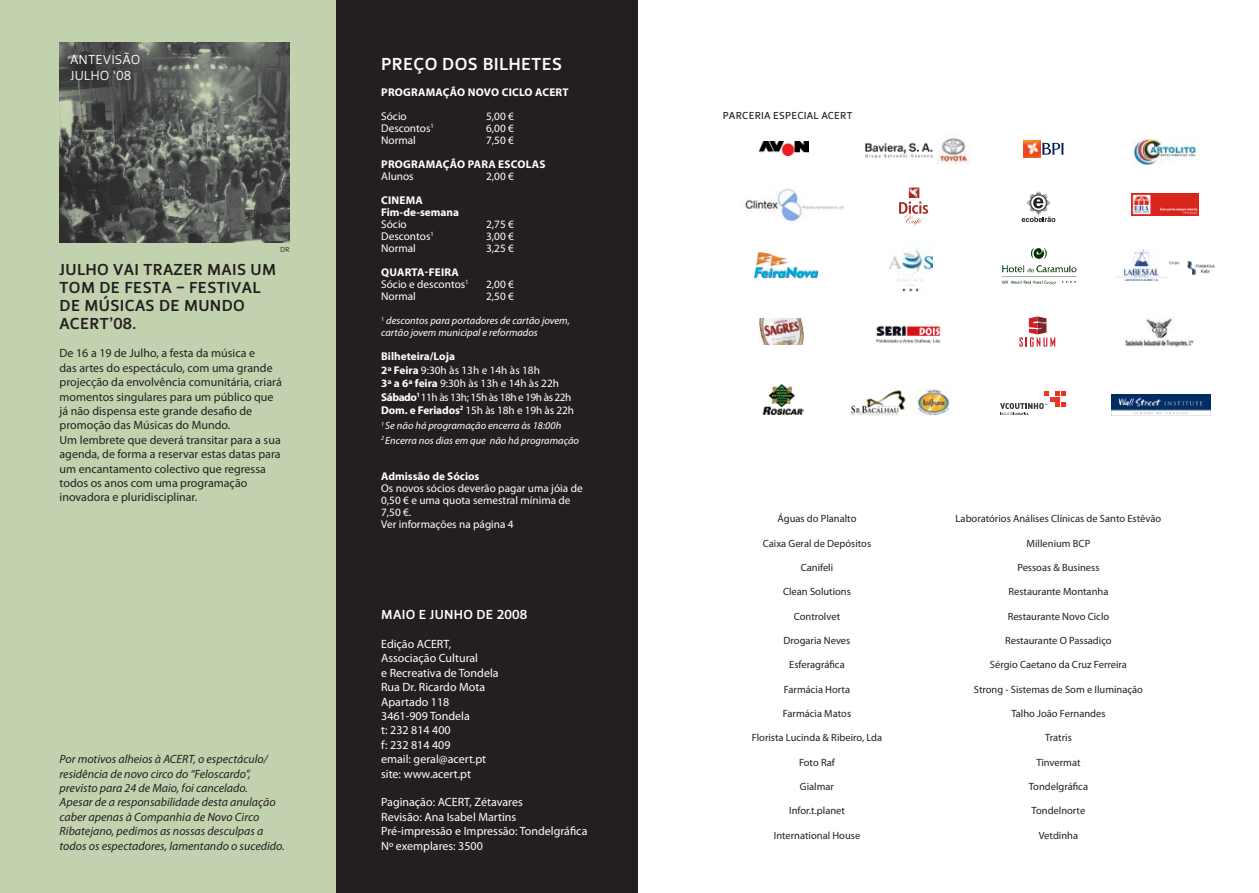
<style>
.page{position:relative;width:1259px;height:893px;background:#fff}
.page>*{position:absolute;margin:0;border:0;box-sizing:border-box;transform-origin:0 0}
.t1{font:18px "Priva Three Pro";color:#fff}
.t2{font:16.5px/18px "Priva Three Pro";letter-spacing:.02em;color:#231f20}
.t3{font:13.5px/16.2px "Priva One Pro";color:#fff}
.t4{font:13.5px "Priva Three Pro";letter-spacing:.02em;color:#fff}
.t5{font:12px/14.4px "Myriad Pro";color:#231f20}
.t6{font:12px/14.4px "Myriad Pro";color:#fff}
.t7{font:italic 12px/14.4px "Myriad Pro";color:#231f20}
.t8{font:11.25px/12px "Myriad Pro";color:#fff}
.t9{font:700 11.25px/12px "Myriad Pro";letter-spacing:.015em;color:#fff}
.t10{font:10.5px "Myriad Pro";color:#231f20}
.t11{font:italic 10.5px/12px "Myriad Pro";color:#fff}
.t12{font:10.5px "Priva Two Pro";letter-spacing:.015em;color:#231f20}
.t13{font:7.5px "Priva One Pro";color:#231f20}
.s1{font-weight:700}
</style>
<div class="page">
<div style="left:0;top:0;width:382px;height:893px;background:#c3d2ae"></div>
<div style="left:336px;top:0;width:302px;height:893px;background:#231f20"></div>
<img style="left:60px;top:43px;width:230px;height:199px">
<img style="left:1002px;top:248px;width:75px;height:37px">
<img style="left:865px;top:142px;width:68px;height:17px">
<img style="left:937px;top:138px;width:33px;height:26px">
<svg style="left:899px;top:188px;width:29px;height:38px"></svg>
<img style="left:760px;top:318px;width:43px;height:27px">
<svg style="left:1019px;top:316px;width:36px;height:31px"></svg>
<svg style="left:1042px;top:143px;width:22px;height:12px"></svg>
<img style="left:1023px;top:140px;width:17px;height:17px">
<img style="left:759px;top:142px;width:49px;height:14px">
<img style="left:1131px;top:194px;width:67px;height:22px">
<img style="left:1133px;top:139px;width:63px;height:25px">
<img style="left:1115px;top:250px;width:52px;height:30px">
<img style="left:1169px;top:260px;width:46px;height:15px">
<img style="left:850px;top:390px;width:56px;height:26px">
<img style="left:914px;top:388px;width:36px;height:28px">
<img style="left:745px;top:184px;width:98px;height:39px">
<img style="left:762px;top:384px;width:41px;height:30px">
<img style="left:1124px;top:317px;width:70px;height:30px">
<img style="left:1112px;top:394px;width:98px;height:21px">
<img style="left:754px;top:252px;width:64px;height:27px">
<svg style="left:1021px;top:191px;width:34px;height:31px"></svg>
<img style="left:876px;top:325px;width:65px;height:18px">
<svg style="left:1000px;top:392px;width:65px;height:23px"></svg>
<img style="left:889px;top:245px;width:43px;height:46px">
<p class="t3" style="left:70px;top:52px;width:63px">ANTEVISÃO<br>JU LHO ‘08</p>
<p class="t13" style="left:280px;top:245px;width:10px">DR</p>
<h2 class="t2" style="left:60px;top:260px;width:29px">JULHO</h2>
<h2 class="t2" style="left:113px;top:260px;width:10px">VAI</h2>
<h2 class="t2" style="left:143px;top:260px;width:11px">TRAZER</h2>
<h2 class="t2" style="left:207px;top:260px;width:11px">MAI</h2>
<h2 class="t2" style="left:237px;top:260px;width:38px">S UM</h2>
<h2 class="t2" style="left:60px;top:278px;width:167px">TOM DE FESTA – FESTIVAL<br>DE MÚSICAS DE MUNDO<br>ACERT’08.</h2>
<p class="t5" style="left:60px;top:346px;width:224px">De 16 a 19 de Julho, a festa da música e<br>das artes do espectáculo, com uma grande projecção da envolvência comunitária, criará momentos singulares para um público que já não dispensa este grande desafio de promoção das Músicas do Mundo.<br>Um lembrete que deverá transitar para a sua agenda, de forma a reservar estas datas para um encantamento colectivo que regressa todos os anos com uma programação inovadora e pluridisciplinar.</p>
<p class="t7" style="left:60px;top:752px;width:227px">Por motivos alheios à ACERT, o espectáculo/ residência de novo circo do “Feloscardo”, previsto para 24 de Maio, foi cancelado.<br>Apesar de a responsabilidade desta anulação caber apenas à Companhia de Novo Circo Ribatejano, pedimos as nossas desculpas a todos os espectadores, lamentando o sucedido.</p>
<h1 class="t1" style="left:381px;top:52px;width:23px">PREÇO</h1>
<h1 class="t1" style="left:442px;top:52px;width:62px">DOS BILHETE</h1>
<h1 class="t1" style="left:552px;top:52px;width:11px">S</h1>
<p class="t9" style="left:381px;top:86px;width:31px">PROGRAMA</p>
<p class="t9" style="left:443px;top:86px;width:120px">ÇÃO NOVO CIC LO ACERT</p>
<p class="t8" style="left:381px;top:110px;width:27px">Sócio</p>
<p class="t8" style="left:486px;top:110px;width:29px">5,00 €</p>
<p class="t8" style="left:381px;top:122px;width:54px">Descontos<sup>1</sup></p>
<p class="t8" style="left:486px;top:122px;width:29px">6,00 €</p>
<p class="t8" style="left:381px;top:134px;width:36px">Normal</p>
<p class="t8" style="left:486px;top:134px;width:29px">7,50 €</p>
<p class="t9" style="left:381px;top:158px;width:31px">PROGRAMA</p>
<p class="t9" style="left:443px;top:158px;width:40px">ÇÃO PARA</p>
<p class="t9" style="left:498px;top:158px;width:49px">ESCOLAS</p>
<p class="t8" style="left:381px;top:170px;width:34px">Alunos</p>
<p class="t8" style="left:486px;top:170px;width:29px">2,00 €</p>
<p class="t9" style="left:381px;top:194px;width:79px">CIN EMA<br>FIM-DE-SEMANA</p>
<p class="t8" style="left:381px;top:218px;width:27px">Sócio</p>
<p class="t8" style="left:486px;top:218px;width:29px">2,75 €</p>
<p class="t8" style="left:381px;top:230px;width:54px">Descontos<sup>1</sup></p>
<p class="t8" style="left:486px;top:230px;width:29px">3,00 €</p>
<p class="t8" style="left:381px;top:242px;width:36px">Normal</p>
<p class="t8" style="left:486px;top:242px;width:29px">3,25 €</p>
<p class="t9" style="left:381px;top:266px;width:17px">QUARTA</p>
<p class="t8" style="left:381px;top:266px;width:89px;text-indent:44px"><span class="s1">-FEIRA<br></span>Sócio e descontos<sup>1</sup></p>
<p class="t8" style="left:486px;top:278px;width:29px">2,00 €</p>
<p class="t8" style="left:381px;top:290px;width:36px">Normal</p>
<p class="t8" style="left:486px;top:290px;width:29px">2,50 €</p>
<p class="t11" style="left:381px;top:314px;width:190px"><sup>1</sup> descontos para portadores de cartão jovem, cartão jovem municipal e reformados</p>
<p class="t8" style="left:381px;top:349px;width:194px;line-height:13.5px"><span class="s1">BILHETEIRA/LOJA<br>2ª FEIRA</span> 9:30h às 13h e 14h às 18h<br><span class="s1">3ª A 6ª FEIRA</span> 9:30h às 13h e 14h às 22h<br><span class="s1">SÁBADO</span><sup>1</sup> 11h às 13h; 15h às 18h e 19h às 22h<br><span class="s1">DOM. E FERIADOS</span><sup>2</sup> 15h às 18h e 19h às 22h</p>
<p class="t11" style="left:381px;top:418px;width:199px;line-height:14.4px"><sup>1</sup> Se não há programação encerra às 18:00h<br><sup>2</sup> Encerra nos dias em que não há programação</p>
<p class="t9" style="left:381px;top:469px;width:100px">ADMISSÃO DE SÓCIOS</p>
<p class="t8" style="left:381px;top:482px;width:203px">Os novos sócios deverão pagar uma jóia de<br>0,50 € e uma quota semestral mínima de<br>7,50 €.<br>Ver informações na página 4</p>
<p class="t4" style="left:381px;top:606px;width:148px">MAIO E JU NHO DE 2008</p>
<p class="t6" style="left:381px;top:637px;width:119px">Edição ACERT,<br>Associação Cultural<br>e Recreativa de Tondela<br>Rua Dr. Ricardo Mota<br>Apartado 118<br>3461-909 Tondela<br>t: 232 814 400<br>f: 232 814 409<br>email: geral@acert.pt site: www.acert.pt</p>
<p class="t6" style="left:381px;top:795px;width:208px">Paginação: ACERT, Zétavares<br>Revisão: Ana Isabel Martins<br>Pré-impressão e Impressão: Tondelgráfica<br>Nº exemplares: 3500</p>
<p class="t12" style="left:723px;top:108px;width:131px">PARCERIA ESPECIAL ACERT</p>
<p class="t10" style="left:777px;top:512px;width:80px">Águas do Planalto</p>
<p class="t10" style="left:763px;top:536px;width:110px">Caixa Geral de Depósitos</p>
<p class="t10" style="left:801px;top:561px;width:34px">Canifeli</p>
<p class="t10" style="left:783px;top:585px;width:69px">Clean Solutions</p>
<p class="t10" style="left:794px;top:610px;width:48px">Controlvet</p>
<p class="t10" style="left:783px;top:634px;width:68px">Drogaria Neves</p>
<p class="t10" style="left:789px;top:658px;width:57px">Esferagráfica</p>
<p class="t10" style="left:784px;top:683px;width:68px">Farmácia Horta</p>
<p class="t10" style="left:783px;top:707px;width:70px">Farmácia Matos</p>
<p class="t10" style="left:752px;top:731px;width:132px">Florista Lucinda &amp; Ribeiro, Lda</p>
<p class="t10" style="left:799px;top:756px;width:37px">Foto Raf</p>
<p class="t10" style="left:800px;top:780px;width:36px">Gialmar</p>
<p class="t10" style="left:789px;top:804px;width:57px">Infor.t.planet</p>
<p class="t10" style="left:773px;top:829px;width:88px">International House</p>
<p class="t10" style="left:955px;top:512px;width:207px">Laboratórios Análises Clínicas de Santo Estêvão</p>
<p class="t10" style="left:1026px;top:536px;width:65px">Millenium BCP</p>
<p class="t10" style="left:1017px;top:561px;width:84px">Pessoas &amp; Business</p>
<p class="t10" style="left:1008px;top:585px;width:101px">Restaurante Montanha</p>
<p class="t10" style="left:1007px;top:610px;width:103px">Restaurante Novo Ciclo</p>
<p class="t10" style="left:1005px;top:634px;width:108px">Restaurante O Passadiço</p>
<p class="t10" style="left:990px;top:658px;width:139px">Sérgio Caetano da Cruz Ferreira</p>
<p class="t10" style="left:974px;top:683px;width:171px">Strong - Sistemas de Som e Iluminação</p>
<p class="t10" style="left:1011px;top:707px;width:96px">Talho João Fernandes</p>
<p class="t10" style="left:1045px;top:731px;width:28px">Tratris</p>
<p class="t10" style="left:1036px;top:756px;width:46px">Tinvermat</p>
<p class="t10" style="left:1028px;top:780px;width:61px">Tondelgráfica</p>
<p class="t10" style="left:1031px;top:804px;width:55px">Tondelnorte</p>
<p class="t10" style="left:1038px;top:829px;width:41px">Vetdinha</p>
</div>
